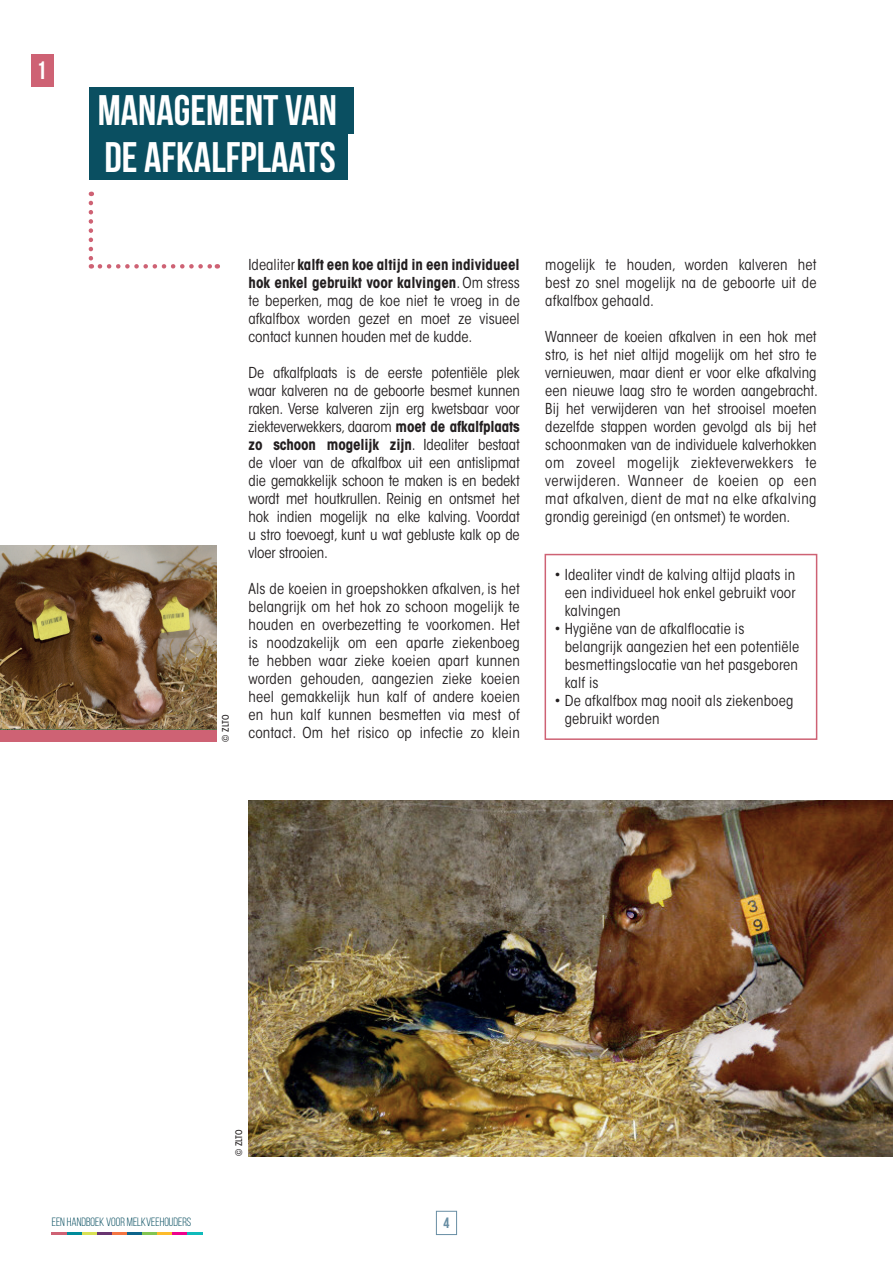
<style>
.page{position:relative;width:893px;height:1263px;background:#fff}
.page>*{position:absolute;margin:0;border:0;box-sizing:border-box;transform-origin:0 0}
.t1{font:42.75px "Bebas Neue";color:#fff}
.t2{font:25.2px "Bebas Neue";color:#fff}
.t3{font:condensed 15px/18px "ITC Avant Garde Std";letter-spacing:.01em;color:#231f20;text-align:justify}
.t4{font:15px "Bebas Neue";color:#688ea4}
.t5{font:12px "Bebas Neue";color:#0a4f61}
.t6{font:500 condensed 9px "ITC Avant Garde Std";letter-spacing:-.02em;color:#231f20}
.s1{font-weight:700}
</style>
<div class="page">
<hr style="left:67px;top:1232px;width:15px;height:3px;background:#008b9a">
<hr style="left:82px;top:1232px;width:15px;height:3px;background:#d9e154">
<hr style="left:97px;top:1232px;width:15px;height:3px;background:#683570">
<hr style="left:112px;top:1232px;width:15px;height:3px;background:#f37542">
<hr style="left:127px;top:1232px;width:15px;height:3px;background:#0d648b">
<hr style="left:142px;top:1232px;width:15px;height:3px;background:#82c451">
<hr style="left:157px;top:1232px;width:15px;height:3px;background:#fdbb2a">
<hr style="left:52px;top:1232px;width:15px;height:3px;background:#ce6274">
<hr style="left:172px;top:1232px;width:15px;height:3px;background:#ed028c">
<hr style="left:187px;top:1232px;width:15px;height:3px;background:#10baba">
<div style="left:436px;top:1211px;width:21px;height:24px;border:1px solid #688ea4"></div>
<div style="left:89px;top:87px;width:265px;height:46px;background:#0a4f61"></div>
<div style="left:32px;top:54px;width:22px;height:33px;background:#ce6274"></div>
<div style="left:89px;top:133px;width:259px;height:47px;background:#0a4f61"></div>
<img style="left:248px;top:800px;width:645px;height:357px">
<img style="left:0;top:545px;width:217px;height:184px">
<div style="left:0;top:729px;width:217px;height:12px;background:#ce6274"></div>
<svg style="left:89px;top:203px;width:4px;height:66px"></svg>
<svg style="left:100px;top:264px;width:118px;height:5px"></svg>
<div style="left:545px;top:554px;width:272px;height:186px;border:2px solid #ce6274"></div>
<h2 class="t2" style="left:37px;top:57px;width:11px">1</h2>
<h1 class="t1" style="left:98px;top:87px;width:241px">MANAGEMENT VAN</h1>
<h1 class="t1" style="left:104px;top:133px;width:233px">DE AFKALFPLAATS</h1>
<p class="t6" style="left:220px;top:742px;width:28px;rotate:-90deg">© ZLTO</p>
<p class="t3" style="left:248px;top:256px;width:273px">Idealiter <span class="s1">kalft een koe altijd in een individueel hok enkel gebruikt voor kalvingen</span>. Om stress te beperken, mag de koe niet te vroeg in de afkalfbox worden gezet en moet ze visueel contact kunnen houden met de kudde.</p>
<p class="t3" style="left:248px;top:364px;width:273px">De afkalfplaats is de eerste potentiële plek waar kalveren na de geboorte besmet kunnen raken. Verse kalveren zijn erg kwetsbaar voor ziekteverwekkers, daarom <span class="s1">moet de afkalfplaats zo schoon mogelijk zijn</span>. Idealiter bestaat de vloer van de afkalfbox uit een antislipmat die gemakkelijk schoon te maken is en bedekt wordt met houtkrullen. Reinig en ontsmet het hok indien mogelijk na elke kalving. Voordat u stro toevoegt, kunt u wat gebluste kalk op de vloer strooien.</p>
<p class="t3" style="left:248px;top:580px;width:273px">Als de koeien in groepshokken afkalven, is het belangrijk om het hok zo schoon mogelijk te houden en overbezetting te voorkomen. Het is noodzakelijk om een aparte ziekenboeg te hebben waar zieke koeien apart kunnen worden gehouden, aangezien zieke koeien heel gemakkelijk hun kalf of andere koeien en hun kalf kunnen besmetten via mest of contact. Om het risico op infectie zo klein</p>
<p class="t3" style="left:545px;top:256px;width:273px">mogelijk te houden, worden kalveren het best zo snel mogelijk na de geboorte uit de afkalfbox gehaald.</p>
<p class="t3" style="left:545px;top:328px;width:274px">Wanneer de koeien afkalven in een hok met stro, is het niet altijd mogelijk om het stro te vernieuwen, maar dient er voor elke afkalving een nieuwe laag stro te worden aangebracht.<br>Bij het verwijderen van het strooisel moeten dezelfde stappen worden gevolgd als bij het schoonmaken van de individuele kalverhokken om zoveel mogelijk ziekteverwekkers te verwijderen. Wanneer de koeien op een mat afkalven, dient de mat na elke afkalving grondig gereinigd (en ontsmet) te worden.</p>
<p class="t3" style="left:565px;top:566px;width:232px;text-indent:-10px">• Idealiter vindt de kalving altijd plaats in een individueel hok enkel gebruikt voor kalvingen</p>
<p class="t3" style="left:565px;top:620px;width:236px;text-align:left;text-indent:-10px">• Hygiëne van de afkalflocatie is belangrijk aangezien het een potentiële besmettingslocatie van het pasgeboren kalf is</p>
<p class="t3" style="left:565px;top:692px;width:230px;text-indent:-10px">• De afkalfbox mag nooit als ziekenboeg gebruikt worden</p>
<p class="t6" style="left:233px;top:1156px;width:28px;rotate:-90deg">© ZLTO</p>
<p class="t5" style="left:52px;top:1215px;width:141px">EEN HANDBOEK VOOR MELKVEEHOUDERS</p>
<p class="t4" style="left:443px;top:1215px;width:7px">4</p>
</div>
